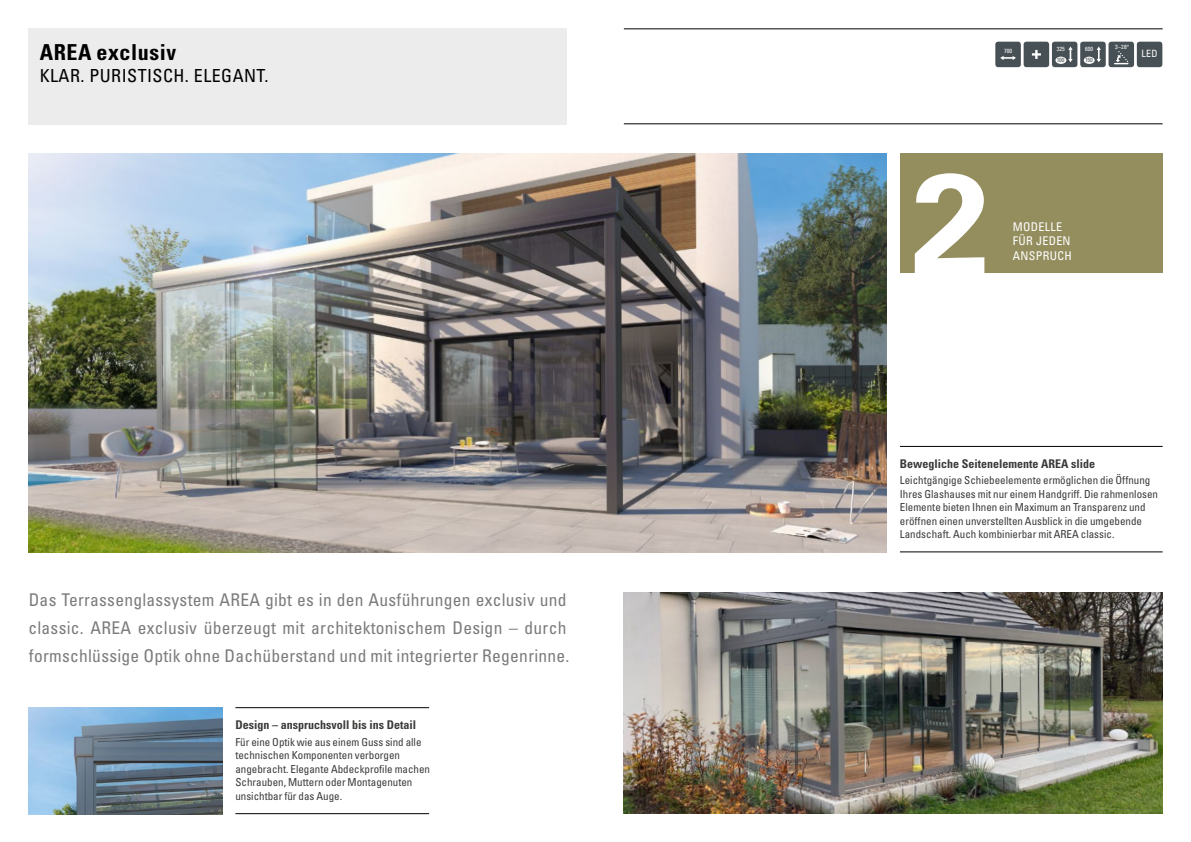
<style>
.page{position:relative;width:1191px;height:842px;background:#fff}
.page>*{position:absolute;margin:0;border:0;box-sizing:border-box;transform-origin:0 0}
.t1{font:700 condensed 22px "Univers LT Std";letter-spacing:.025em;color:#000}
.t2{font:condensed 18px "Univers LT Std";letter-spacing:.025em;color:#000}
.t3{font:condensed 17.5px/28px "Univers LT Std";letter-spacing:.015em;color:#7a7b7a}
.t4{font:700 condensed 12px "Univers LT Std";color:#3a3a39}
.t5{font:condensed 12px/14.4px "Univers LT Std";letter-spacing:.025em;color:#fff}
.t6{font:condensed 11px/13.5px "Univers LT Std";color:#3a3a39}
.t7{font:condensed 10px "Univers LT Std";color:#fff}
.t8{font:condensed 6px "Univers LT";color:#fff}
.t9{font:condensed 6px "Univers LT";letter-spacing:-.04em;color:#475054}
.t10{font:condensed 6px "Univers LT Std";color:#fff}
</style>
<div class="page">
<img style="left:28px;top:707px;width:194px;height:107px">
<hr style="left:235px;top:707px;width:194px;height:1px;background:#000">
<hr style="left:235px;top:813px;width:194px;height:1px;background:#000">
<img style="left:28px;top:153px;width:858px;height:399px">
<img style="left:624px;top:592px;width:538px;height:221px">
<div style="left:900px;top:153px;width:262px;height:120px;background:#948e5e"></div>
<svg style="left:914px;top:173px;width:70px;height:100px"></svg>
<hr style="left:900px;top:446px;width:262px;height:1px;background:#000">
<hr style="left:900px;top:551px;width:262px;height:1px;background:#000">
<hr style="left:624px;top:28px;width:538px;height:1px;background:#000">
<hr style="left:624px;top:123px;width:538px;height:1px;background:#000">
<div style="left:1136px;top:42px;width:26px;height:25px;background:#475054;border-radius:3px"></div>
<div style="left:1080px;top:42px;width:25px;height:25px;background:#475054;border-radius:3px"></div>
<div style="left:1083px;top:57px;width:11px;height:7px;background:#fff;border-radius:50%"></div>
<svg style="left:1096px;top:47px;width:5px;height:15px"></svg>
<div style="left:995px;top:42px;width:25px;height:25px;background:#475054;border-radius:3px"></div>
<svg style="left:1000px;top:56px;width:16px;height:4px"></svg>
<div style="left:1108px;top:42px;width:26px;height:25px;background:#475054;border-radius:3px"></div>
<svg style="left:1114px;top:51px;width:14px;height:13px"></svg>
<div style="left:1052px;top:42px;width:25px;height:25px;background:#475054;border-radius:3px"></div>
<div style="left:1055px;top:57px;width:11px;height:7px;background:#fff;border-radius:50%"></div>
<svg style="left:1068px;top:47px;width:4px;height:15px"></svg>
<div style="left:1023px;top:42px;width:26px;height:25px;background:#475054;border-radius:3px"></div>
<svg style="left:1032px;top:50px;width:9px;height:9px"></svg>
<div style="left:28px;top:28px;width:539px;height:97px;background:#ececec"></div>
<h1 class="t1" style="left:40px;top:39px;width:138px">AREA exclusiv</h1>
<h2 class="t2" style="left:40px;top:64px;width:230px">KLAR. PURISTISCH. ELEGANT.</h2>
<h3 class="t3" style="left:28px;top:585px;width:542px">Das Terrassenglassystem AREA gibt es in den Ausführungen exclusiv und classic. AREA exclusiv überzeugt mit architektonischem Design – durch formschlüssige Optik ohne Dachüberstand und mit integrierter Regenrinne.</h3>
<p class="t4" style="left:235px;top:717px;width:182px">Design – anspruchsvoll bis ins Detail</p>
<p class="t6" style="left:235px;top:735px;width:196px">Für eine Optik wie aus einem Guss sind alle technischen Komponenten verborgen angebracht. Elegante Abdeckprofile machen Schrauben, Muttern oder Montagenuten unsichtbar für das Auge.</p>
<p class="t8" style="left:1004px;top:47px;width:9px">700</p>
<p class="t8" style="left:1056px;top:45px;width:9px">325</p>
<p class="t10" style="left:1115px;top:44px;width:15px">3–28°</p>
<p class="t8" style="left:1085px;top:45px;width:9px">600</p>
<p class="t9" style="left:1085px;top:56px;width:9px">150</p>
<p class="t9" style="left:1057px;top:56px;width:9px">100</p>
<p class="t7" style="left:1141px;top:47px;width:18px">LED</p>
<p class="t5" style="left:1013px;top:219px;width:60px">MODELLE<br>FÜR JEDEN<br>ANSPRUCH</p>
<p class="t4" style="left:900px;top:456px;width:197px">Bewegliche Seitenelemente AREA slide</p>
<p class="t6" style="left:900px;top:473px;width:260px">Leichtgängige Schiebeelemente ermöglichen die Öffnung Ihres Glashauses mit nur einem Handgriff. Die rahmenlosen Elemente bieten Ihnen ein Maximum an Transparenz und eröffnen einen unverstellten Ausblick in die umgebende Landschaft. Auch kombinierbar mit AREA classic.</p>
</div>
